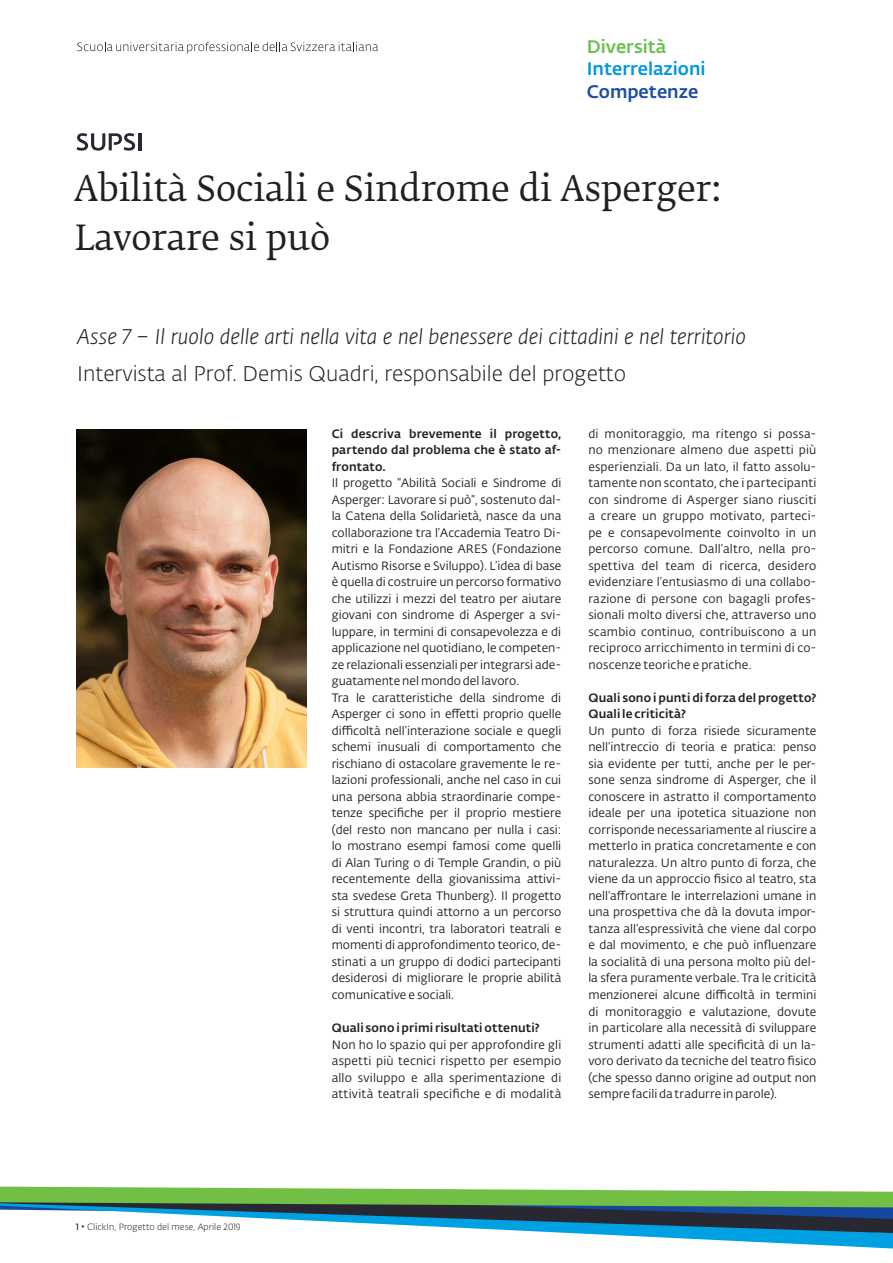
<style>
.page{position:relative;width:893px;height:1263px;background:#fff}
.page>*{position:absolute;margin:0;border:0;box-sizing:border-box;transform-origin:0 0}
.t1{font:34.5px/49.5px "SUPSI Fedra Serif";color:#231f20}
.t2{font:italic 300 21px "SUPSI Fedra Sans";color:#231f20}
.t3{font:300 21px "SUPSI Fedra Sans";color:#231f20}
.t4{font:500 18px "SUPSI Fedra Sans";color:#0099da}
.t5{font:500 18px "SUPSI Fedra Sans";color:#1e4ea1}
.t6{font:500 18px "SUPSI Fedra Sans";color:#6fbf54}
.t7{font:12px/16.5px "SUPSI Fedra Sans";color:#231f20;text-align:justify}
.t8{font:500 12px/16.5px "SUPSI Fedra Sans";letter-spacing:.015em;color:#231f20;text-align:justify}
.t9{font:300 9px "SUPSI Fedra Sans";color:#231f20}
.s1{font-weight:600}
.s2{font-size:7.5px}
</style>
<div class="page">
<svg style="left:77px;top:42px;width:301px;height:12px"></svg>
<hr style="left:139px;top:133px;width:3px;height:17px;background:#282833">
<svg style="left:77px;top:133px;width:58px;height:18px"></svg>
<img style="left:77px;top:430px;width:229px;height:338px">
<svg style="left:570px;top:1233px;width:323px;height:15px"></svg>
<svg style="left:0;top:1186px;width:893px;height:47px"></svg>
<h3 class="t6" style="left:587px;top:33px;width:81px">Diversità</h3>
<h3 class="t4" style="left:587px;top:55px;width:120px">Interrelazioni</h3>
<h3 class="t5" style="left:587px;top:78px;width:113px">Competenze</h3>
<h1 class="t1" style="left:74px;top:164px;width:649px">Abilità Sociali e Sindrome di Asperger:<br>Lavorare si può</h1>
<h2 class="t2" style="left:77px;top:322px;width:670px">Asse 7 – Il ruolo delle arti nella vita e nel benessere dei cittadini e nel territorio</h2>
<h2 class="t3" style="left:77px;top:359px;width:550px">Intervista al Prof. Demis Quadri, responsabile del progetto</h2>
<p class="t9" style="left:76px;top:1221px;width:166px"><span class="s1">1</span> <span class="s2">◆</span> ClickIn, Progetto del mese, Aprile 2019</p>
<p class="t8" style="left:332px;top:425px;width:231px">Ci descriva brevemente il progetto, partendo dal problema che è stato af&shy;frontato.</p>
<p class="t7" style="left:332px;top:475px;width:231px;text-align:left">Il progetto “Abilità Sociali e Sindrome di Asperger: Lavorare si può”, sostenuto dal&shy;la Catena della Solidarietà, nasce da una collaborazione tra l’Accademia Teatro Di&shy;mitri e la Fondazione ARES (Fondazione Autismo Risorse e Sviluppo). L’idea di base è quella di costruire un percorso formativo che utilizzi i mezzi del teatro per aiutare giovani con sindrome di Asperger a svi&shy;luppare, in termini di consapevolezza e di applicazione nel quotidiano, le competen&shy;ze relazionali essenziali per integrarsi ade&shy;guatamente nel mondo del lavoro.<br>Tra le caratteristiche della sindrome di Asperger ci sono in effetti proprio quelle difficoltà nell’interazione sociale e quegli schemi inusuali di comportamento che rischiano di ostacolare gravemente le re&shy;lazioni professionali, anche nel caso in cui una persona abbia straordinarie compe&shy;tenze specifiche per il proprio mestiere (del resto non mancano per nulla i casi: lo mostrano esempi famosi come quelli di Alan Turing o di Temple Grandin, o più recentemente della giovanissima attivi&shy;sta svedese Greta Thunberg). Il progetto si struttura quindi attorno a un percorso di venti incontri, tra laboratori teatrali e momenti di approfondimento teorico, de&shy;stinati a un gruppo di dodici partecipanti desiderosi di migliorare le proprie abilità comunicative e sociali.</p>
<p class="t8" style="left:332px;top:1019px;width:210px">Quali sono i primi risultati ottenuti?</p>
<p class="t7" style="left:332px;top:1036px;width:231px">Non ho lo spazio qui per approfondire gli aspetti più tecnici rispetto per esempio allo sviluppo e alla sperimentazione di attività teatrali specifiche e di modalità</p>
<p class="t7" style="left:588px;top:425px;width:230px">di monitoraggio, ma ritengo si possa&shy;no menzionare almeno due aspetti più esperienziali. Da un lato, il fatto assolu&shy;tamente non scontato, che i partecipanti con sindrome di Asperger siano riusciti a creare un gruppo motivato, parteci&shy;pe e consapevolmente coinvolto in un percorso comune. Dall’altro, nella pro&shy;spettiva del team di ricerca, desidero evidenziare l’entusiasmo di una collabo&shy;razione di persone con bagagli profes&shy;sionali molto diversi che, attraverso uno scambio continuo, contribuiscono a un reciproco arricchimento in termini di co&shy;noscenze teoriche e pratiche.</p>
<p class="t8" style="left:588px;top:689px;width:230px">Quali sono i punti di forza del progetto?<br>Quali le criticità?</p>
<p class="t7" style="left:588px;top:722px;width:230px">Un punto di forza risiede sicuramente nell’intreccio di teoria e pratica: penso sia evidente per tutti, anche per le per&shy;sone senza sindrome di Asperger, che il conoscere in astratto il comportamento ideale per una ipotetica situazione non corrisponde necessariamente al riuscire a metterlo in pratica concretamente e con naturalezza. Un altro punto di forza, che viene da un approccio fisico al teatro, sta nell’affrontare le interrelazioni umane in una prospettiva che dà la dovuta impor&shy;tanza all’espressività che viene dal corpo e dal movimento, e che può influenzare la socialità di una persona molto più del&shy;la sfera puramente verbale. Tra le criticità menzionerei alcune difficoltà in termini di monitoraggio e valutazione, dovute in particolare alla necessità di sviluppare strumenti adatti alle specificità di un la&shy;voro derivato da tecniche del teatro fisico (che spesso danno origine ad output non sempre facili da tradurre in parole).</p>
</div>
